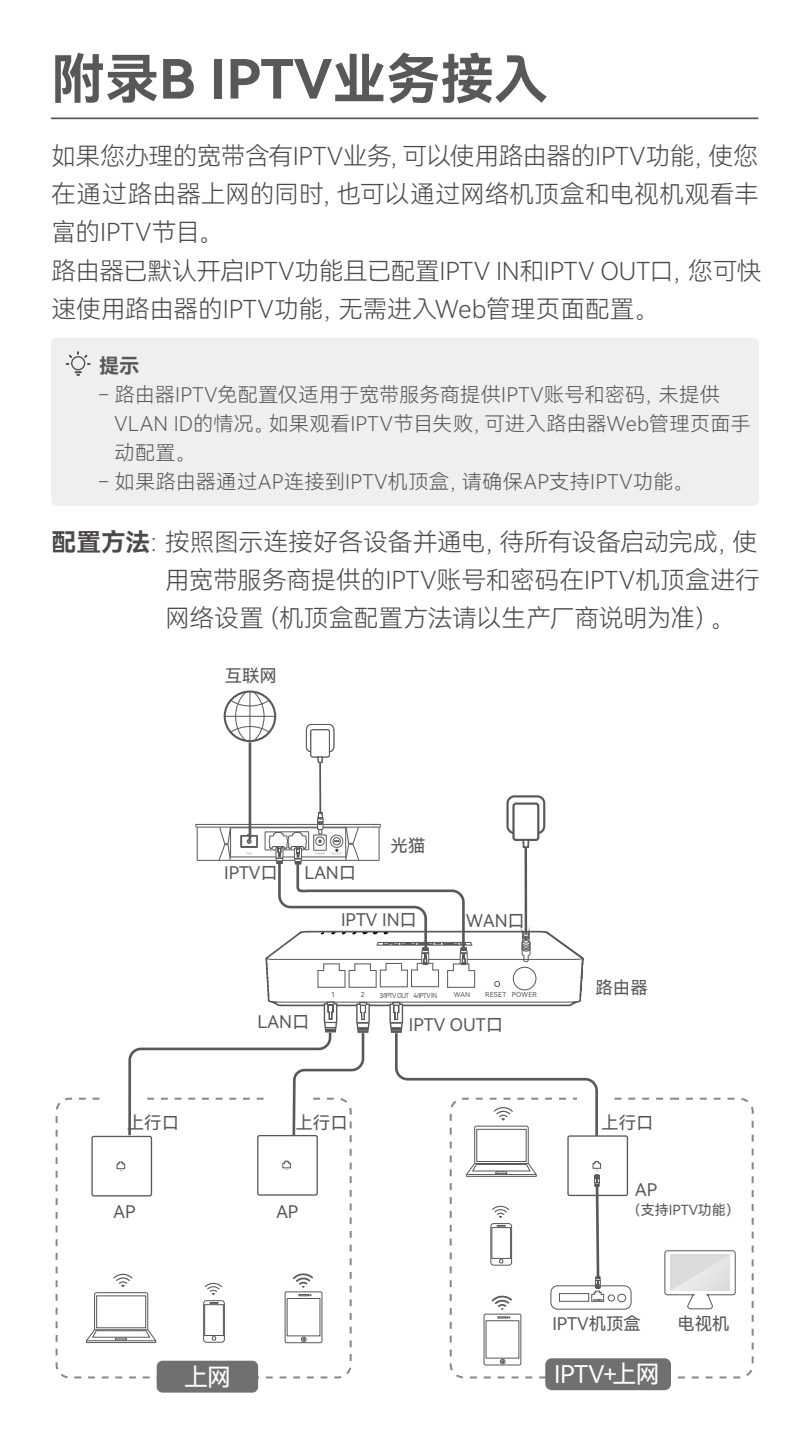
<style>
.page{position:relative;width:810px;height:1440px;background:#fff}
.page>*{position:absolute;margin:0;border:0;box-sizing:border-box;transform-origin:0 0}
.t1{font:54px "Harmony OS Sans SC Bold";color:#595757}
.t2{font:24.75px/38.2px "Harmony OS Sans SC Light";letter-spacing:-.005em;color:#4c4948}
.t3{font:24.53px "Harmony OS Sans SC";letter-spacing:-.025em;color:#fff}
.t4{font:20.25px "Harmony OS Sans SC Light";letter-spacing:.01em;color:#595757}
.t5{font:20.25px "Harmony OS Sans SC Bold";color:#595757}
.t6{font:17.55px "Harmony OS Sans SC";color:#585757}
.t7{font:17.55px "Harmony OS Sans SC";color:#595757}
.t8{font:13.95px "Harmony OS Sans SC";color:#585757}
.t9{font:6.98px "Harmony OS Sans SC";letter-spacing:-.075em;color:#595757;scale:.93 1}
.t10{font:6.98px "Harmony OS Sans SC";letter-spacing:.035em;color:#595757}
.t11{font:6.98px "Harmony OS Sans SC";letter-spacing:-.01em;color:#595757}
.s1{font-family:"Harmony OS Sans SC Bold"}
</style>
<div class="page">
<div style="left:51px;top:338px;width:708px;height:168px;background:#efefef;border-radius:6px"></div>
<div style="left:71px;top:356px;width:14px;height:14px;border:1px solid #4c4948;border-radius:50%"></div>
<svg style="left:75px;top:371px;width:6px;height:5px"></svg>
<svg style="left:67px;top:352px;width:23px;height:13px"></svg>
<hr style="left:51px;top:118px;width:707px;height:1px;background:#585757">
<div style="left:567px;top:1135px;width:61px;height:61px;border:1px solid #595757;border-radius:2px"></div>
<hr style="left:249px;top:742px;width:2px;height:97px;background:#595757">
<div style="left:224px;top:691px;width:52px;height:51px;border:2px solid #595757;border-radius:50%"></div>
<svg style="left:229px;top:691px;width:41px;height:51px"></svg>
<hr style="left:225px;top:716px;width:50px;height:1px;background:#595757">
<hr style="left:250px;top:692px;width:1px;height:49px;background:#595757">
<div style="left:157px;top:1361px;width:101px;height:32px;background:#717071;border-radius:6px"></div>
<div style="left:450px;top:1098px;width:304px;height:281px;border:2px dashed #89898a;border-radius:13px"></div>
<div style="left:545px;top:1358px;width:126px;height:32px;background:#717071;border-radius:6px"></div>
<div style="left:484px;top:1314px;width:37px;height:51px;border:1px solid #585757;border-radius:2px"></div>
<svg style="left:500px;top:1359px;width:5px;height:5px"></svg>
<div style="left:577px;top:1074px;width:31px;height:31px;background:#fff"></div>
<div style="left:306px;top:724px;width:28px;height:28px;border:1px solid #595757;border-radius:5px"></div>
<div style="left:311px;top:730px;width:18px;height:27px;background:#fff;border-radius:2px"></div>
<div style="left:310px;top:729px;width:20px;height:28px;border:1px solid #595757;border-radius:2px"></div>
<svg style="left:664px;top:1250px;width:72px;height:60px"></svg>
<div style="left:550px;top:1285px;width:82px;height:25px;border:1px solid #595757;border-radius:7px"></div>
<div style="left:608px;top:1295px;width:7px;height:6px;border:1px solid #595757;border-radius:50%"></div>
<div style="left:617px;top:1294px;width:9px;height:8px;border:1px solid #595757;border-radius:50%"></div>
<svg style="left:86px;top:756px;width:518px;height:587px"></svg>
<h1 class="t1" style="left:51px;top:42px;width:499px">附录B IPTV业务接入</h1>
<p class="t2" style="left:52px;top:136px;width:711px">如果您办理的宽带含有IPTV业务，可以使用路由器的IPTV功能，使您在通过路由器上网的同时，也可以通过网络机顶盒和电视机观看丰富的IPTV节目。<br>路由器已默认开启IPTV功能且已配置IPTV IN和IPTV OUT口，您可快速使用路由器的IPTV功能，无需进入Web管理页面配置。</p>
<p class="t5" style="left:99px;top:352px;width:42px">提示</p>
<p class="t4" style="left:98px;top:380px;width:623px">− 路由器IPTV免配置仅适用于宽带服务商提供IPTV账号和密码，未提供</p>
<p class="t4" style="left:115px;top:409px;width:637px">VLAN ID的情况。如果观看IPTV节目失败，可进入路由器Web管理页面手</p>
<p class="t4" style="left:115px;top:439px;width:83px">动配置。</p>
<p class="t4" style="left:98px;top:468px;width:597px">− 如果路由器通过AP连接到IPTV机顶盒，请确保AP支持IPTV功能。</p>
<p class="t2" style="left:165px;top:522px;width:596px;text-align:justify;text-indent:-114px"><span class="s1">配置方法</span>：按照图示连接好各设备并通电，待所有设备启动完成，使用宽带服务商提供的IPTV账号和密码在IPTV机顶盒进行网络设置（机顶盒配置方法请以生产厂商说明为准）。</p>
<p class="t6" style="left:225px;top:663px;width:54px">互联网</p>
<p class="t6" style="left:127px;top:1110px;width:54px">上行口</p>
<p class="t6" style="left:224px;top:861px;width:55px">IPTV口</p>
<p class="t6" style="left:391px;top:833px;width:36px">光猫</p>
<p class="t6" style="left:304px;top:861px;width:53px">LAN口</p>
<p class="t6" style="left:341px;top:907px;width:78px">IPTV IN口</p>
<p class="t6" style="left:466px;top:908px;width:60px">WAN口</p>
<p class="t11" style="left:331px;top:990px;width:5px">1</p>
<p class="t11" style="left:361px;top:990px;width:5px">2</p>
<p class="t9" style="left:379px;top:990px;width:64px">3/IPTV OUT 4/IPTV IN</p>
<p class="t11" style="left:454px;top:990px;width:18px">WAN</p>
<p class="t10" style="left:485px;top:990px;width:54px">RESET POWER</p>
<p class="t6" style="left:258px;top:1009px;width:53px">LAN口</p>
<p class="t6" style="left:409px;top:1013px;width:96px">IPTV OUT口</p>
<p class="t6" style="left:595px;top:975px;width:54px">路由器</p>
<p class="t6" style="left:296px;top:1111px;width:54px">上行口</p>
<p class="t6" style="left:601px;top:1110px;width:54px">上行口</p>
<p class="t6" style="left:113px;top:1200px;width:23px">AP</p>
<p class="t6" style="left:276px;top:1200px;width:23px">AP</p>
<p class="t6" style="left:635px;top:1178px;width:23px">AP</p>
<p class="t8" style="left:627px;top:1200px;width:114px">（支持IPTV功能）</p>
<p class="t7" style="left:552px;top:1311px;width:90px">IPTV机顶盒</p>
<p class="t7" style="left:677px;top:1311px;width:54px">电视机</p>
<p class="t3" style="left:184px;top:1360px;width:49px">上网</p>
<p class="t3" style="left:554px;top:1357px;width:107px">IPTV+上网</p>
</div>
